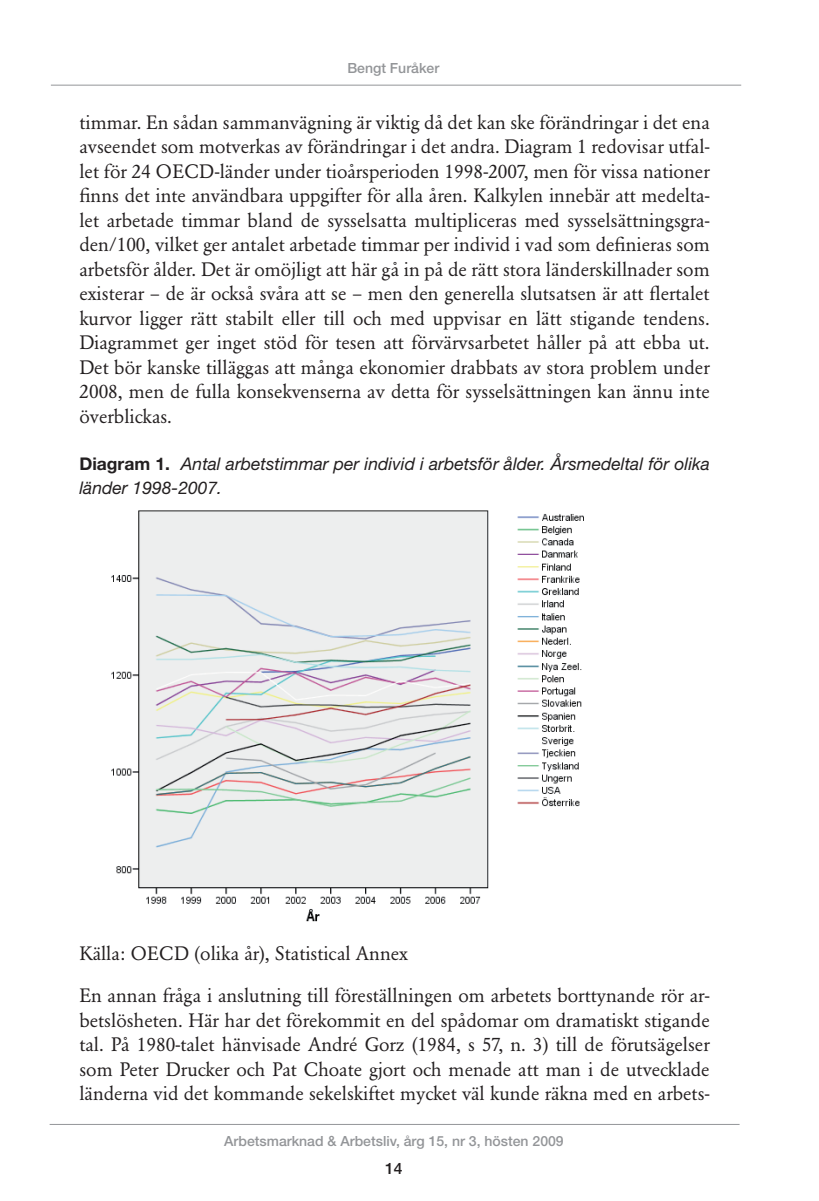
<style>
.page{position:relative;width:819px;height:1201px;background:#fff}
.page>*{position:absolute;margin:0;border:0;box-sizing:border-box;transform-origin:0 0}
.t1{font:19.25px/24.5px "Garamond BE";color:#231f20;text-align:justify}
.t2{font:italic 17.5px/24.5px "Helvetica Neue";color:#231f20}
.t3{font:500 15.75px "Helvetica Neue";color:#231f20}
.t4{font:500 14px "Helvetica Neue";color:#939598}
.s1{font-weight:700;font-style:normal}
</style>
<div class="page">
<hr style="left:50px;top:1124px;width:689px;height:1px;background:#939598">
<hr style="left:51px;top:85px;width:690px;height:1px;background:#939598">
<img style="left:111px;top:510px;width:473px;height:412px">
<p class="t4" style="left:347px;top:59px;width:93px">Bengt Furåker</p>
<p class="t1" style="left:79px;top:110px;width:632px">timmar. En sådan sammanvägning är viktig då det kan ske förändringar i det ena avseendet som motverkas av förändringar i det andra. Diagram 1 redovisar utfal&shy;let för 24 OECD-länder under tioårsperioden 1998-2007, men för vissa nationer finns det inte användbara uppgifter för alla åren. Kalkylen innebär att medelta&shy;let arbetade timmar bland de sysselsatta multipliceras med sysselsättningsgra&shy;den/100, vilket ger antalet arbetade timmar per individ i vad som definieras som arbetsför ålder. Det är omöjligt att här gå in på de rätt stora länderskillnader som existerar – de är också svåra att se – men den generella slutsatsen är att flertalet kurvor ligger rätt stabilt eller till och med uppvisar en lätt stigande tendens.<br>Diagrammet ger inget stöd för tesen att förvärvsarbetet håller på att ebba ut.<br>Det bör kanske tilläggas att många ekonomier drabbats av stora problem under 2008, men de fulla konsekvenserna av detta för sysselsättningen kan ännu inte överblickas.</p>
<p class="t2" style="left:79px;top:451px;width:632px"><span class="s1">Diagram 1.</span> Antal arbetstimmar per individ i arbetsför ålder. Årsmedeltal för olika länder 1998-2007.</p>
<p class="t1" style="left:79px;top:932px;width:632px;line-height:42px">Källa: OECD (olika år), Statistical Annex<br>En annan fråga i anslutning till föreställningen om arbetets borttynande rör ar-</p>
<p class="t1" style="left:79px;top:1008px;width:632px">betslösheten. Här har det förekommit en del spådomar om dramatiskt stigande tal. På 1980-talet hänvisade André Gorz (1984, s 57, n. 3) till de förutsägelser som Peter Drucker och Pat Choate gjort och menade att man i de utvecklade länderna vid det kommande sekelskiftet mycket väl kunde räkna med en arbets-</p>
<p class="t4" style="left:224px;top:1132px;width:341px">Arbetsmarknad &amp; Arbetsliv, årg 15, nr 3, hösten 2009</p>
<p class="t3" style="left:385px;top:1158px;width:19px">14</p>
</div>
